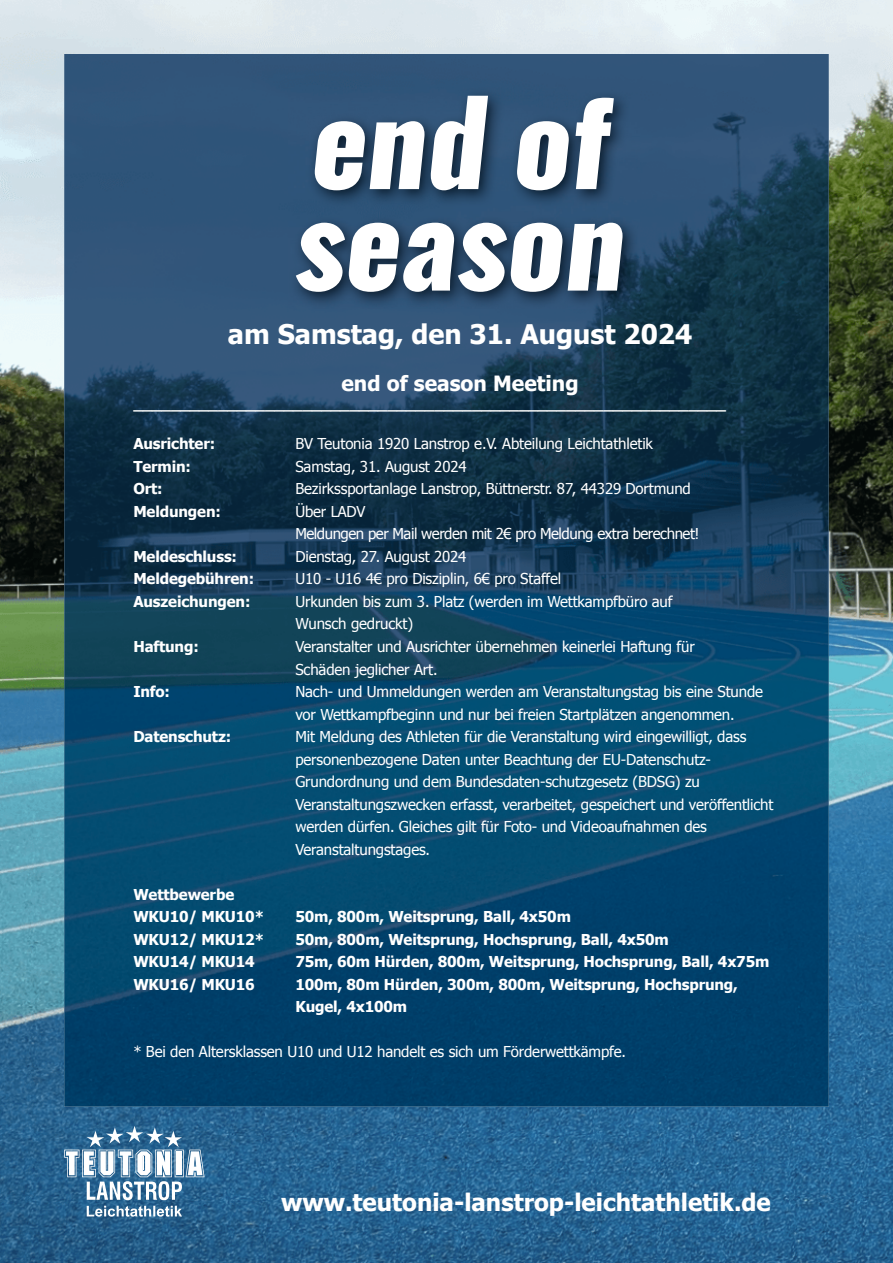
<style>
.page{position:relative;width:893px;height:1263px;background:#fff}
.page>*{position:absolute;margin:0;border:0;box-sizing:border-box;transform-origin:0 0}
.t1{font:italic 800 115.35px/101.6px "Oswald";color:#fff}
.t2{font:700 27px "Tahoma";color:#fff}
.t3{font:700 24px "Tahoma";color:#fff}
.t4{font:700 21px "Tahoma";color:#fff}
.t5{font:15px/22.5px "Tahoma";letter-spacing:-.01em;color:#fff}
.t6{font:700 15px/22.5px "Tahoma";letter-spacing:-.01em;color:#fff}
.t7{font:15px/22.5px "Tahoma";letter-spacing:-.03em;color:#fff}
</style>
<div class="page">
<img style="left:0;top:0;width:893px;height:1263px">
<img style="left:64px;top:54px;width:765px;height:1053px">
<svg style="left:64px;top:1126px;width:141px;height:74px"></svg>
<svg style="left:87px;top:1206px;width:95px;height:11px"></svg>
<img style="left:289px;top:88px;width:350px;height:221px">
<h1 class="t1" style="left:295px;top:96px;width:332px">end of season</h1>
<h2 class="t2" style="left:228px;top:315px;width:466px">am Samstag, den 31. August 2024</h2>
<h3 class="t4" style="left:341px;top:369px;width:239px">end of season Meeting</h3>
<p class="t6" style="left:133px;top:391px;width:594px">_______________________________________________________________</p>
<p class="t6" style="left:133px;top:432px;width:83px">Ausrichter:</p>
<p class="t5" style="left:295px;top:432px;width:359px">BV Teutonia 1920 Lanstrop e.V. Abteilung Leichtathletik</p>
<p class="t6" style="left:133px;top:454px;width:59px">Termin:</p>
<p class="t5" style="left:295px;top:455px;width:173px">Samstag, 31. August 2024</p>
<p class="t6" style="left:133px;top:477px;width:31px">Ort:</p>
<p class="t5" style="left:295px;top:477px;width:397px">Bezirkssportanlage Lanstrop, Büttnerstr. 87, 44329 Dortmund</p>
<p class="t6" style="left:133px;top:499px;width:89px">Meldungen:</p>
<p class="t7" style="left:295px;top:500px;width:406px">Über LADV<br>Meldungen per Mail werden mit 2€ pro Meldung extra berechnet!</p>
<p class="t6" style="left:133px;top:544px;width:105px">Meldeschluss:</p>
<p class="t5" style="left:295px;top:545px;width:172px">Dienstag, 27. August 2024</p>
<p class="t6" style="left:133px;top:567px;width:122px">Meldegebühren:</p>
<p class="t5" style="left:295px;top:567px;width:267px">U10 - U16 4€ pro Disziplin, 6€ pro Staffel</p>
<p class="t6" style="left:133px;top:589px;width:119px">Auszeichungen:</p>
<p class="t5" style="left:295px;top:590px;width:379px">Urkunden bis zum 3. Platz (werden im Wettkampfbüro auf<br>Wunsch gedruckt)</p>
<p class="t6" style="left:133px;top:634px;width:67px">Haftung:</p>
<p class="t5" style="left:295px;top:635px;width:401px">Veranstalter und Ausrichter übernehmen keinerlei Haftung für<br>Schäden jeglicher Art.</p>
<p class="t6" style="left:133px;top:679px;width:38px">Info:</p>
<p class="t5" style="left:295px;top:680px;width:469px">Nach- und Ummeldungen werden am Veranstaltungstag bis eine Stunde vor Wettkampfbeginn und nur bei freien Startplätzen angenommen.</p>
<p class="t6" style="left:133px;top:724px;width:99px">Datenschutz:</p>
<p class="t5" style="left:295px;top:725px;width:480px">Mit Meldung des Athleten für die Veranstaltung wird eingewilligt, dass personenbezogene Daten unter Beachtung der EU-Datenschutz-Grundordnung und dem Bundesdaten-schutzgesetz (BDSG) zu Veranstaltungszwecken erfasst, verarbeitet, gespeichert und veröffentlicht werden dürfen. Gleiches gilt für Foto- und Videoaufnahmen des Veranstaltungstages.</p>
<p class="t6" style="left:133px;top:882px;width:132px">Wettbewerbe<br>WKU10/ MKU10*</p>
<p class="t6" style="left:295px;top:904px;width:277px">50m, 800m, Weitsprung, Ball, 4x50m</p>
<p class="t6" style="left:133px;top:927px;width:132px">WKU12/ MKU12*</p>
<p class="t6" style="left:295px;top:927px;width:375px">50m, 800m, Weitsprung, Hochsprung, Ball, 4x50m</p>
<p class="t6" style="left:133px;top:949px;width:123px">WKU14/ MKU14</p>
<p class="t6" style="left:295px;top:949px;width:475px">75m, 60m Hürden, 800m, Weitsprung, Hochsprung, Ball, 4x75m</p>
<p class="t6" style="left:133px;top:972px;width:123px">WKU16/ MKU16</p>
<p class="t6" style="left:295px;top:972px;width:444px">100m, 80m Hürden, 300m, 800m, Weitsprung, Hochsprung,<br>Kugel, 4x100m</p>
<p class="t5" style="left:133px;top:1040px;width:494px">* Bei den Altersklassen U10 und U12 handelt es sich um Förderwettkämpfe.</p>
<h3 class="t3" style="left:281px;top:1186px;width:491px">www.teutonia-lanstrop-leichtathletik.de</h3>
</div>
